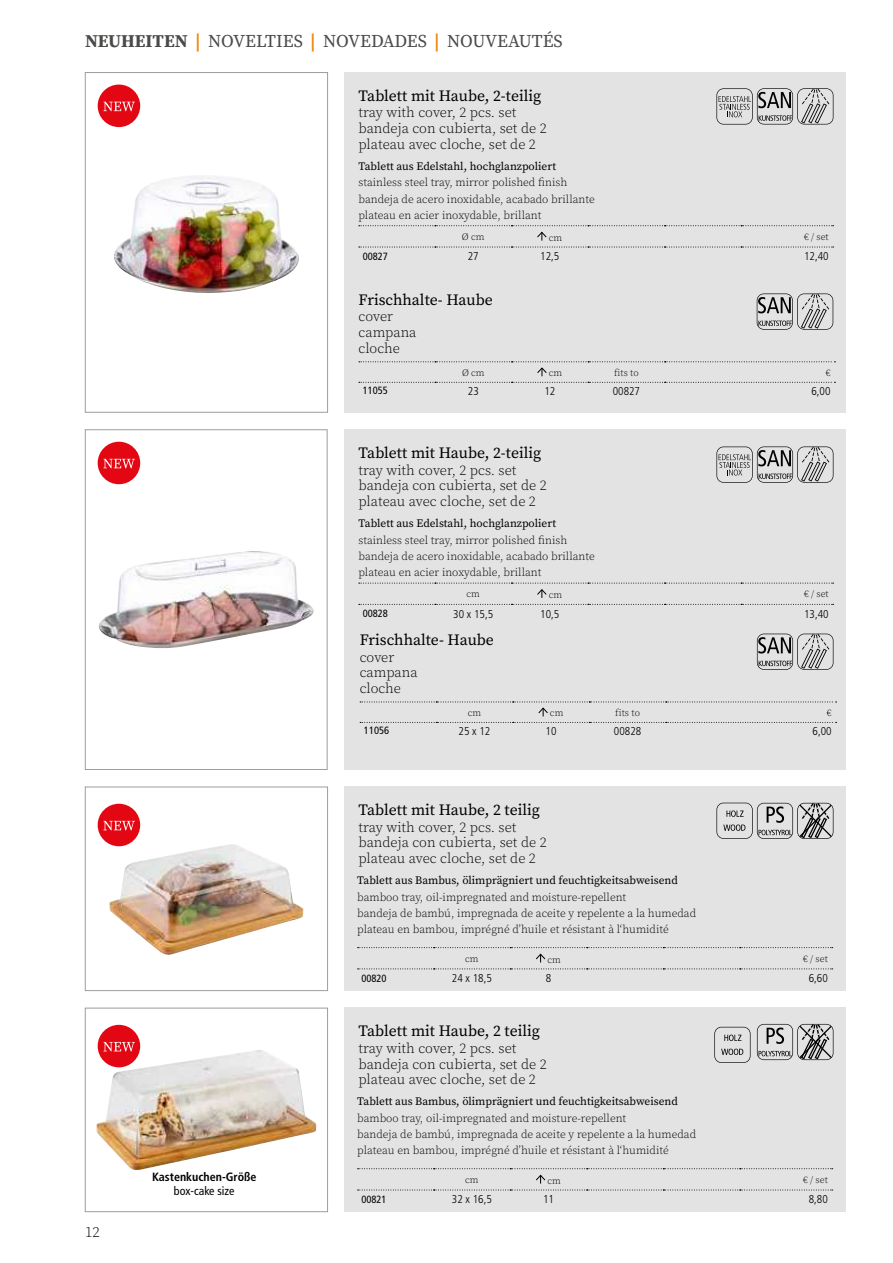
<style>
.page{position:relative;width:893px;height:1263px;background:#fff}
.page>*{position:absolute;margin:0;border:0;box-sizing:border-box;transform-origin:0 0}
.t1{font:18px "Source Serif Pro";letter-spacing:-.01em;color:#4a4a49}
.t2{font:15.75px "Source Serif Pro";color:#000}
.t3{font:300 15px "Source Serif Pro";color:#000}
.t4{font:300 14.25px/15.8px "Source Serif Pro";color:#000}
.t5{font:700 condensed 12px "Frutiger LT Std";color:#000}
.t6{font:condensed 12px "Frutiger LT Std";color:#000}
.t7{font:300 11.4px/16.4px "Source Serif Pro";color:#000}
.t8{font:11.4px "Source Serif Pro";color:#000}
.t9{font:300 condensed 11.4px "Frutiger LT Std";color:#000}
.t10{font:condensed 10.5px "Frutiger LT Std";color:#000}
.t11{font:300 9.75px "Source Serif Pro";color:#000}
.s1{font-weight:700}
.s2{font-weight:700;color:#f18606}
</style>
<div class="page">
<img style="left:114px;top:175px;width:185px;height:118px">
<div style="left:85px;top:72px;width:243px;height:340px;border:1px solid #9d9d9c"></div>
<img style="left:99px;top:551px;width:215px;height:97px">
<div style="left:85px;top:429px;width:242px;height:341px;border:1px solid #9d9d9c"></div>
<div style="left:344px;top:72px;width:502px;height:340px;background:#e3e3e3"></div>
<div style="left:344px;top:429px;width:502px;height:341px;background:#e3e3e3"></div>
<svg style="left:359px;top:225px;width:475px;height:1px"></svg>
<svg style="left:359px;top:247px;width:475px;height:1px"></svg>
<svg style="left:537px;top:232px;width:10px;height:9px"></svg>
<svg style="left:359px;top:604px;width:475px;height:1px"></svg>
<svg style="left:359px;top:583px;width:475px;height:15px"></svg>
<svg style="left:716px;top:88px;width:117px;height:37px"></svg>
<svg style="left:716px;top:446px;width:117px;height:37px"></svg>
<div style="left:98px;top:85px;width:42px;height:42px;background:#e30613;border-radius:50%"></div>
<svg style="left:103px;top:102px;width:32px;height:9px"></svg>
<div style="left:98px;top:442px;width:42px;height:42px;background:#e30613;border-radius:50%"></div>
<svg style="left:103px;top:459px;width:32px;height:9px"></svg>
<img style="left:96px;top:1050px;width:220px;height:120px">
<div style="left:85px;top:1008px;width:243px;height:204px;border:1px solid #9d9d9c"></div>
<img style="left:109px;top:844px;width:194px;height:111px">
<div style="left:85px;top:787px;width:243px;height:204px;border:1px solid #9d9d9c"></div>
<div style="left:344px;top:787px;width:502px;height:204px;background:#e3e3e3"></div>
<div style="left:344px;top:1008px;width:502px;height:204px;background:#e3e3e3"></div>
<svg style="left:358px;top:947px;width:475px;height:1px"></svg>
<svg style="left:358px;top:968px;width:475px;height:1px"></svg>
<svg style="left:536px;top:954px;width:9px;height:8px"></svg>
<svg style="left:358px;top:1168px;width:475px;height:1px"></svg>
<svg style="left:358px;top:1189px;width:475px;height:1px"></svg>
<svg style="left:536px;top:1175px;width:9px;height:8px"></svg>
<svg style="left:714px;top:1027px;width:36px;height:36px"></svg>
<svg style="left:716px;top:803px;width:117px;height:36px"></svg>
<svg style="left:757px;top:1024px;width:76px;height:36px"></svg>
<div style="left:98px;top:1025px;width:42px;height:42px;background:#e30613;border-radius:50%"></div>
<svg style="left:103px;top:1042px;width:32px;height:9px"></svg>
<div style="left:98px;top:804px;width:42px;height:42px;background:#e30613;border-radius:50%"></div>
<svg style="left:103px;top:821px;width:32px;height:9px"></svg>
<svg style="left:359px;top:361px;width:476px;height:1px"></svg>
<svg style="left:359px;top:382px;width:476px;height:1px"></svg>
<svg style="left:537px;top:368px;width:10px;height:8px"></svg>
<svg style="left:360px;top:722px;width:477px;height:1px"></svg>
<svg style="left:360px;top:702px;width:477px;height:14px"></svg>
<svg style="left:757px;top:293px;width:76px;height:37px"></svg>
<svg style="left:757px;top:634px;width:76px;height:36px"></svg>
<h1 class="t1" style="left:85px;top:29px;width:479px"><span class="s1">NEUHEITEN</span> <span class="s2">|</span> NOVELTIES <span class="s2">|</span> NOVEDADES <span class="s2">|</span> NOUVEAUTÉS</h1>
<h2 class="t2" style="left:358px;top:85px;width:184px">Tablett mit Haube, 2-teilig</h2>
<p class="t4" style="left:358px;top:105px;width:190px">tray with cover, 2 pcs. set bandeja con cubierta, set de 2 plateau avec cloche, set de 2</p>
<p class="t8" style="left:358px;top:158px;width:199px">Tablett aus Edelstahl, hochglanzpoliert</p>
<p class="t7" style="left:358px;top:175px;width:238px">stainless steel tray, mirror polished finish bandeja de acero inoxidable, acabado brillante plateau en acier inoxydable, brillant</p>
<p class="t11" style="left:462px;top:230px;width:24px">Ø cm</p>
<p class="t11" style="left:549px;top:231px;width:15px">cm</p>
<p class="t11" style="left:804px;top:230px;width:26px">€ / set</p>
<p class="t10" style="left:363px;top:250px;width:27px">00827</p>
<p class="t9" style="left:468px;top:250px;width:12px">27</p>
<p class="t9" style="left:540px;top:250px;width:21px">12,5</p>
<p class="t9" style="left:804px;top:250px;width:26px">12,40</p>
<h2 class="t2" style="left:359px;top:289px;width:136px">Frischhalte- Haube</h2>
<p class="t4" style="left:359px;top:309px;width:59px">cover campana cloche</p>
<p class="t11" style="left:462px;top:366px;width:24px">Ø cm</p>
<p class="t11" style="left:549px;top:367px;width:15px">cm</p>
<p class="t11" style="left:614px;top:366px;width:26px">fits to</p>
<p class="t11" style="left:826px;top:366px;width:6px">€</p>
<p class="t10" style="left:363px;top:384px;width:27px">11055</p>
<p class="t9" style="left:468px;top:384px;width:12px">23</p>
<p class="t9" style="left:544px;top:384px;width:12px">12</p>
<p class="t9" style="left:613px;top:384px;width:29px">00827</p>
<p class="t9" style="left:811px;top:384px;width:21px">6,00</p>
<h2 class="t2" style="left:358px;top:442px;width:184px">Tablett mit Haube, 2-teilig</h2>
<p class="t4" style="left:358px;top:462px;width:190px">tray with cover, 2 pcs. set bandeja con cubierta, set de 2 plateau avec cloche, set de 2</p>
<p class="t8" style="left:358px;top:516px;width:199px">Tablett aus Edelstahl, hochglanzpoliert</p>
<p class="t7" style="left:358px;top:532px;width:238px">stainless steel tray, mirror polished finish bandeja de acero inoxidable, acabado brillante plateau en acier inoxydable, brillant</p>
<p class="t11" style="left:466px;top:588px;width:15px">cm</p>
<p class="t11" style="left:549px;top:588px;width:15px">cm</p>
<p class="t11" style="left:804px;top:588px;width:26px">€ / set</p>
<p class="t10" style="left:363px;top:607px;width:27px">00828</p>
<p class="t9" style="left:453px;top:607px;width:42px">30 x 15,5</p>
<p class="t9" style="left:540px;top:607px;width:21px">10,5</p>
<p class="t9" style="left:804px;top:607px;width:26px">13,40</p>
<h2 class="t2" style="left:360px;top:629px;width:136px">Frischhalte- Haube</h2>
<p class="t4" style="left:360px;top:649px;width:59px">cover campana cloche</p>
<p class="t11" style="left:468px;top:706px;width:15px">cm</p>
<p class="t11" style="left:550px;top:707px;width:15px">cm</p>
<p class="t11" style="left:615px;top:706px;width:26px">fits to</p>
<p class="t11" style="left:827px;top:706px;width:6px">€</p>
<p class="t10" style="left:364px;top:724px;width:27px">11056</p>
<p class="t9" style="left:459px;top:724px;width:33px">25 x 12</p>
<p class="t9" style="left:546px;top:724px;width:12px">10</p>
<p class="t9" style="left:614px;top:724px;width:29px">00828</p>
<p class="t9" style="left:813px;top:724px;width:21px">6,00</p>
<h2 class="t2" style="left:358px;top:799px;width:183px">Tablett mit Haube, 2 teilig</h2>
<p class="t4" style="left:358px;top:819px;width:190px">tray with cover, 2 pcs. set bandeja con cubierta, set de 2 plateau avec cloche, set de 2</p>
<p class="t8" style="left:357px;top:873px;width:322px">Tablett aus Bambus, ölimprägniert und feuchtigkeitsabweisend</p>
<p class="t7" style="left:357px;top:889px;width:341px">bamboo tray, oil-impregnated and moisture-repellent<br>bandeja de bambú, impregnada de aceite y repelente a la humedad plateau en bambou, imprégné d’huile et résistant à l‘humidité</p>
<p class="t11" style="left:465px;top:952px;width:15px">cm</p>
<p class="t11" style="left:547px;top:953px;width:15px">cm</p>
<p class="t11" style="left:803px;top:952px;width:26px">€ / set</p>
<p class="t10" style="left:361px;top:972px;width:27px">00820</p>
<p class="t9" style="left:452px;top:972px;width:42px">24 x 18,5</p>
<p class="t9" style="left:546px;top:972px;width:7px">8</p>
<p class="t9" style="left:809px;top:972px;width:21px">6,60</p>
<h2 class="t2" style="left:358px;top:1020px;width:183px">Tablett mit Haube, 2 teilig</h2>
<p class="t4" style="left:358px;top:1040px;width:190px">tray with cover, 2 pcs. set bandeja con cubierta, set de 2 plateau avec cloche, set de 2</p>
<h3 class="t3" style="left:85px;top:1223px;width:16px">12</h3>
<p class="t5" style="left:152px;top:1169px;width:106px">Kastenkuchen-Größe</p>
<p class="t6" style="left:174px;top:1184px;width:62px">box-cake size</p>
<p class="t8" style="left:357px;top:1094px;width:322px">Tablett aus Bambus, ölimprägniert und feuchtigkeitsabweisend</p>
<p class="t7" style="left:357px;top:1110px;width:341px">bamboo tray, oil-impregnated and moisture-repellent<br>bandeja de bambú, impregnada de aceite y repelente a la humedad plateau en bambou, imprégné d’huile et résistant à l‘humidité</p>
<p class="t11" style="left:465px;top:1173px;width:15px">cm</p>
<p class="t11" style="left:547px;top:1174px;width:15px">cm</p>
<p class="t11" style="left:803px;top:1173px;width:26px">€ / set</p>
<p class="t10" style="left:361px;top:1193px;width:27px">00821</p>
<p class="t9" style="left:452px;top:1193px;width:42px">32 x 16,5</p>
<p class="t9" style="left:543px;top:1193px;width:12px">11</p>
<p class="t9" style="left:809px;top:1193px;width:21px">8,80</p>
</div>
